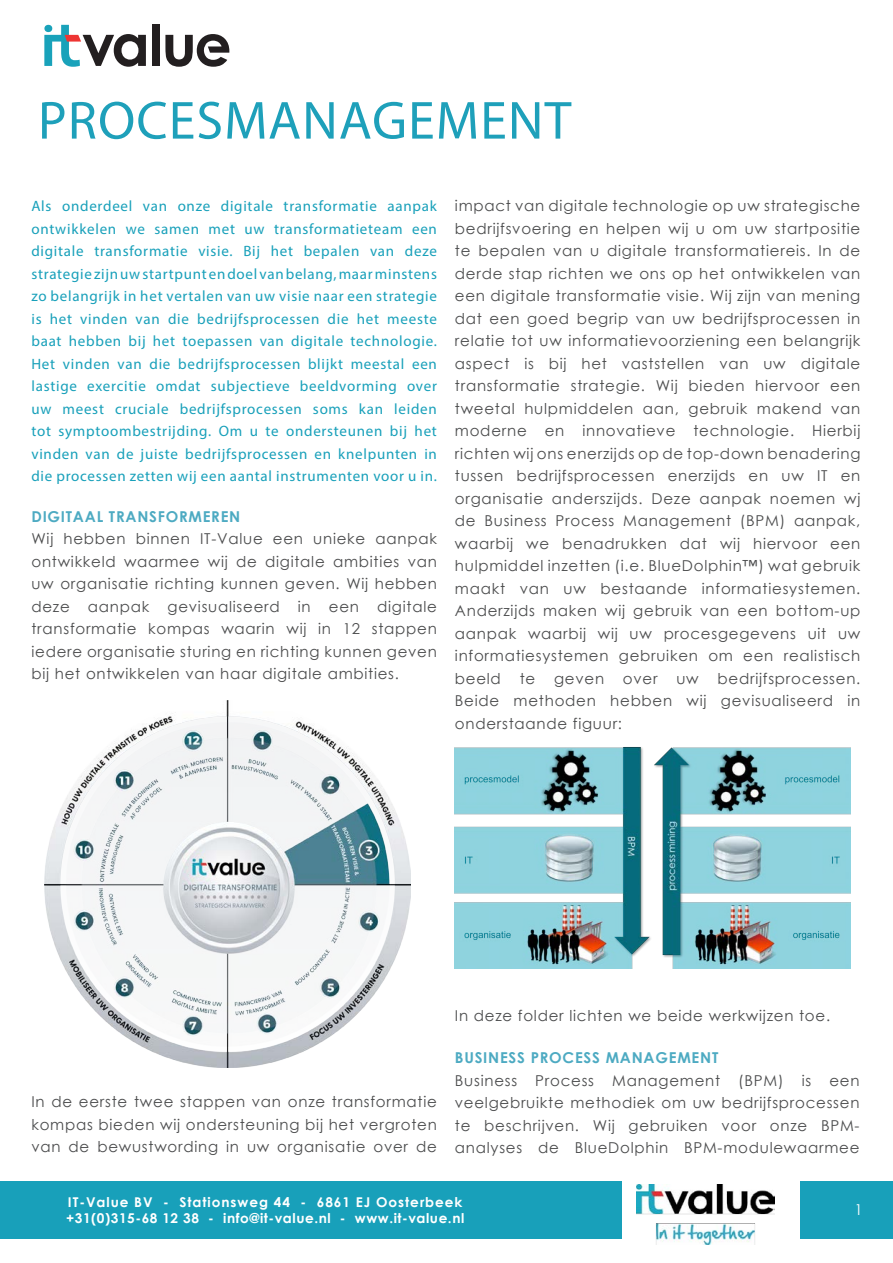
<style>
.page{position:relative;width:893px;height:1263px;background:#fff}
.page>*{position:absolute;margin:0;border:0;box-sizing:border-box;transform-origin:0 0}
.Subtitle{font:54px "Myriad Pro";letter-spacing:.02em;color:#1ea0ba}
.Body{font:15px/22.5px "Century Gothic";letter-spacing:.05em;color:#4b4c4d;text-align:justify}
.Body-2{font:15px/22.5px "Myriad Pro";letter-spacing:.05em;color:#18a0ba;text-align:justify}
.Body-3{font:700 15px "Century Gothic";letter-spacing:.05em;color:#4daac2}
.Page_number_1{font:15px "Century Gothic";color:#fff}
.t1{font:700 13.5px "Century Gothic";letter-spacing:.04em;color:#fff}
.t2{font:700 13.5px "Century Gothic";letter-spacing:.07em;color:#fff}
</style>
<div class="page">
<div style="left:0;top:1181px;width:893px;height:58px;background:#18a0ba"></div>
<div style="left:622px;top:1181px;width:177px;height:71px;background:#fff"></div>
<img style="left:44px;top:701px;width:367px;height:366px">
<img style="left:455px;top:747px;width:396px;height:222px">
<img style="left:636px;top:1184px;width:139px;height:60px">
<div style="left:152px;top:25px;width:8px;height:41px;background:#231f20"></div>
<svg style="left:44px;top:25px;width:102px;height:42px"></svg>
<svg style="left:165px;top:34px;width:64px;height:33px"></svg>
<p class="Subtitle" style="left:38px;top:87px;width:535px">PROCESMANAGEMENT</p>
<p class="Body-2" style="left:31px;top:195px;width:407px">Als onderdeel van onze digitale transformatie aanpak ontwikkelen we samen met uw transformatieteam een digitale transformatie visie. Bij het bepalen van deze strategie zijn uw startpunt en doel van belang, maar minstens zo belangrijk in het vertalen van uw visie naar een strategie is het vinden van die bedrijfsprocessen die het meeste baat hebben bij het toepassen van digitale technologie.<br>Het vinden van die bedrijfsprocessen blijkt meestal een lastige exercitie omdat subjectieve beeldvorming over uw meest cruciale bedrijfsprocessen soms kan leiden tot symptoombestrijding. Om u te ondersteunen bij het vinden van de juiste bedrijfsprocessen en knelpunten in die processen zetten wij een aantal instrumenten voor u in.</p>
<p class="Body-3" style="left:31px;top:505px;width:210px">DIGITAAL TRANSFORMEREN</p>
<p class="Body" style="left:31px;top:527px;width:407px">Wij hebben binnen IT-Value een unieke aanpak ontwikkeld waarmee wij de digitale ambities van uw organisatie richting kunnen geven. Wij hebben deze aanpak gevisualiseerd in een digitale transformatie kompas waarin wij in 12 stappen iedere organisatie sturing en richting kunnen geven bij het ontwikkelen van haar digitale ambities.</p>
<p class="Body" style="left:455px;top:194px;width:407px">impact van digitale technologie op uw strategische bedrijfsvoering en helpen wij u om uw startpositie te bepalen van u digitale transformatiereis. In de derde stap richten we ons op het ontwikkelen van een digitale transformatie visie. Wij zijn van mening dat een goed begrip van uw bedrijfsprocessen in relatie tot uw informatievoorziening een belangrijk aspect is bij het vaststellen van uw digitale transformatie strategie. Wij bieden hiervoor een tweetal hulpmiddelen aan, gebruik makend van moderne en innovatieve technologie. Hierbij richten wij ons enerzijds op de top-down benadering tussen bedrijfsprocessen enerzijds en uw IT en organisatie anderszijds. Deze aanpak noemen wj de Business Process Management (BPM) aanpak, waarbij we benadrukken dat wij hiervoor een hulpmiddel inzetten (i.e. BlueDolphin™) wat gebruik maakt van uw bestaande informatiesystemen.<br>Anderzijds maken wij gebruik van een bottom-up aanpak waarbij wij uw procesgegevens uit uw informatiesystemen gebruiken om een realistisch beeld</p>
<p class="Body" style="left:455px;top:667px;width:407px;text-indent:263px">bedrijfsprocessen.<br>Beide methoden hebben wij gevisualiseerd in onderstaande figuur:</p>
<p class="Body" style="left:520px;top:667px;width:17px">te</p>
<p class="Body" style="left:554px;top:667px;width:52px">geven</p>
<p class="Body" style="left:623px;top:667px;width:36px">over</p>
<p class="Body" style="left:676px;top:667px;width:24px">uw</p>
<p class="Body" style="left:31px;top:1090px;width:407px">In de eerste twee stappen van onze transformatie kompas bieden wij ondersteuning bij het vergroten van de bewustwording in uw organisatie over de</p>
<p class="Body" style="left:455px;top:1004px;width:377px">In deze folder lichten we beide werkwijzen toe.</p>
<p class="Body-3" style="left:455px;top:1046px;width:265px">BUSINESS PROCESS MANAGEMENT</p>
<p class="Body" style="left:455px;top:1069px;width:406px">Business Process Management (BPM) is een veelgebruikte methodiek om uw bedrijfsprocessen te beschrijven. Wij gebruiken voor onze BPM&shy;analyses de BlueDolphin BPM-modulewaarmee</p>
<p class="t2" style="left:68px;top:1191px;width:396px">IT-Value BV - Stationsweg 44 - 6861 EJ Oosterbeek</p>
<p class="t1" style="left:66px;top:1208px;width:400px">+31(0)315-68 12 38 - info@it-value.nl - www.it-value.nl</p>
<p class="Page_number_1" style="left:855px;top:1199px;width:10px">1</p>
</div>
